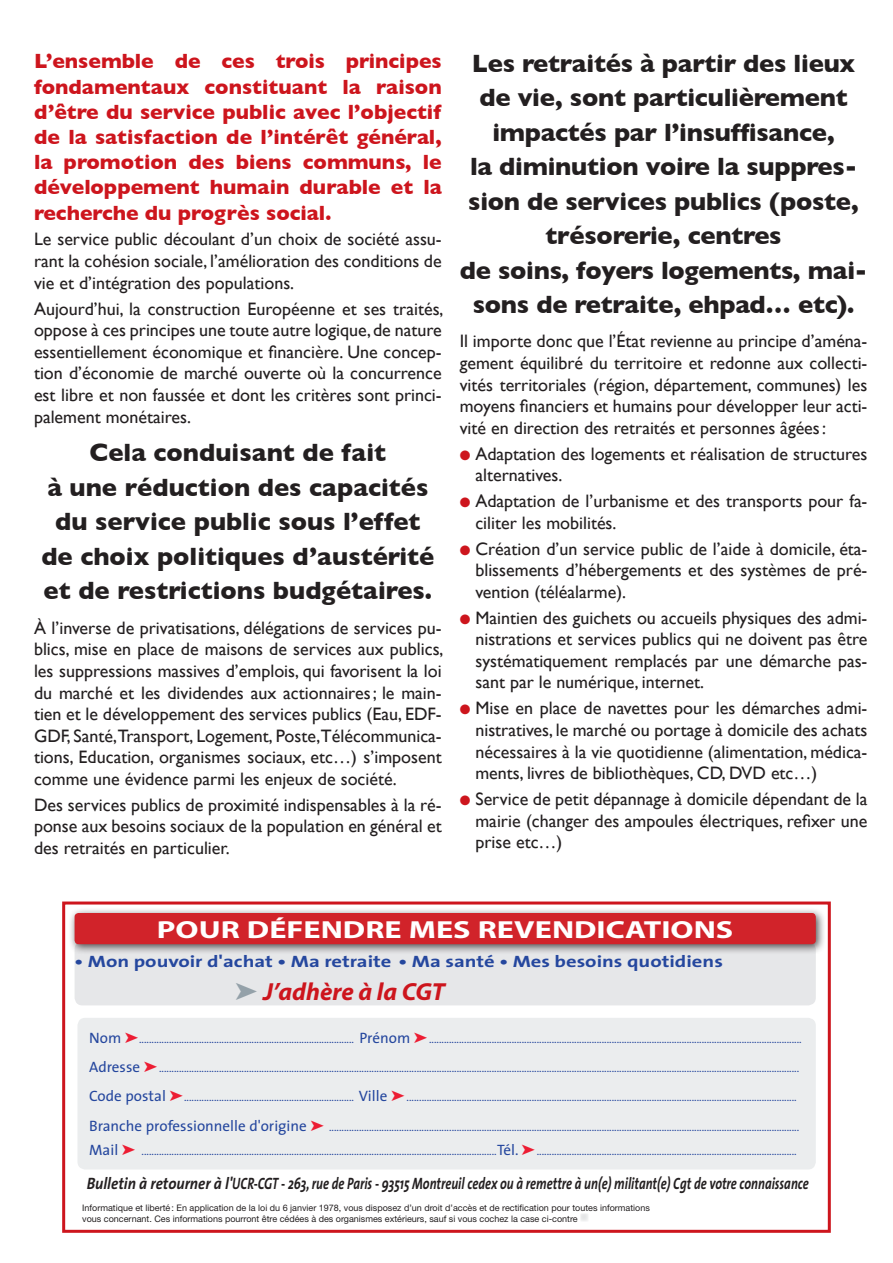
<style>
.page{position:relative;width:893px;height:1263px;background:#fff}
.page>*{position:absolute;margin:0;border:0;box-sizing:border-box;transform-origin:0 0}
.t1{font:700 25.5px/34.5px "Gill Sans";letter-spacing:-.01em;color:#231f20;text-align:center}
.t2{font:700 24.75px "Myriad Pro";color:#fff;scale:1.3 1}
.t3{font:italic 700 24.75px "Myriad Pro";color:#cd151d}
.t4{font:700 21px/25.2px "Gill Sans";color:#cd151d;text-align:justify}
.t5{font:18px/21.6px "Gill Sans";color:#231f20;text-align:justify}
.t6{font:italic 700 16.5px "The Sans";color:#231f20;scale:.9 1}
.t7{font:700 16.5px "The Sans";color:#25479e;scale:1.25 1}
.t8{font:15.15px "The Sans";color:#25479e}
.t9{font:10.95px "The Sans";color:#25479e}
.t10{font:9px/10.8px "Helvetica Neue";color:#231f20}
.s1{color:#cd151d}
.s2{font-size:15.15px}
</style>
<div class="page">
<div style="left:62px;top:901px;width:769px;height:332px;border:3px solid #cd151d"></div>
<div style="left:75px;top:941px;width:741px;height:64px;background:#e6e7e9;border-radius:8px"></div>
<div style="left:68px;top:907px;width:758px;height:47px;background:#231f20;opacity:.75"></div>
<div style="left:75px;top:913px;width:741px;height:31px;background:#d1232a;border-radius:4px"></div>
<div style="left:77px;top:1018px;width:739px;height:151px;background:#ebedee;border-radius:8px"></div>
<div style="left:580px;top:1213px;width:9px;height:9px;background:#eaebec"></div>
<p class="t4" style="left:34px;top:49px;width:409px">L’ensemble de ces trois principes fondamentaux constituant la raison d’être du service public avec l’objectif de la satisfaction de l’intérêt général, la promotion des biens communs, le développement humain durable et la recherche du progrès social.</p>
<p class="t5" style="left:34px;top:228px;width:409px">Le service public découlant d’un choix de société assu&shy;rant la cohésion sociale, l’amélioration des conditions de vie et d’intégration des populations.</p>
<p class="t5" style="left:34px;top:297px;width:411px">Aujourd’hui, la construction Européenne et ses traités, oppose à ces principes une toute autre logique, de nature essentiellement économique et financière. Une concep&shy;tion d’économie de marché ouverte où la concurrence est libre et non faussée et dont les critères sont princi&shy;palement monétaires.</p>
<p class="t1" style="left:41px;top:435px;width:394px">Cela conduisant de fait<br>à une réduction des capacités du service public sous l’effet de choix politiques d’austérité et de restrictions budgétaires.</p>
<p class="t5" style="left:34px;top:617px;width:411px">À l’inverse de privatisations, délégations de services pu&shy;blics, mise en place de maisons de services aux publics, les suppressions massives d’emplois, qui favorisent la loi du marché et les dividendes aux actionnaires; le main&shy;tien et le développement des services publics (Eau, EDF-GDF, Santé,Transport, Logement, Poste,Télécommunica&shy;tions, Education, organismes sociaux, etc…) s’imposent comme une évidence parmi les enjeux de société.</p>
<p class="t5" style="left:34px;top:794px;width:409px">Des services publics de proximité indispensables à la ré&shy;ponse aux besoins sociaux de la population en général et des retraités en particulier.</p>
<p class="t1" style="left:460px;top:45px;width:409px">Les retraités à partir des lieux de vie, sont particulièrement impactés par l’insuffisance,<br>la diminution voire la suppres&shy;sion de services publics (poste, trésorerie, centres<br>de soins, foyers logements, mai&shy;sons de retraite, ehpad… etc).</p>
<p class="t5" style="left:460px;top:330px;width:409px">Il importe donc que l’État revienne au principe d’aména&shy;gement équilibré du territoire et redonne aux collecti&shy;vités territoriales (région, département, communes) les moyens financiers et humains pour développer leur acti&shy;vité en direction des retraités et personnes âgées:</p>
<p class="t5" style="left:475px;top:443px;width:394px;text-indent:-16px"><span class="s1">●</span> Adaptation des logements et réalisation de structures alternatives.</p>
<p class="t5" style="left:475px;top:490px;width:394px;text-indent:-16px"><span class="s1">●</span> Adaptation de l’urbanisme et des transports pour fa&shy;ciliter les mobilités.</p>
<p class="t5" style="left:475px;top:537px;width:394px;text-indent:-16px"><span class="s1">●</span> Création d’un service public de l’aide à domicile, éta&shy;blissements d’hébergements et des systèmes de pré&shy;vention (téléalarme).</p>
<p class="t5" style="left:475px;top:607px;width:394px;text-indent:-16px"><span class="s1">●</span> Maintien des guichets ou accueils physiques des admi&shy;nistrations et services publics qui ne doivent pas être systématiquement remplacés par une démarche pas&shy;sant par le numérique, internet.</p>
<p class="t5" style="left:475px;top:697px;width:394px;text-indent:-16px"><span class="s1">●</span> Mise en place de navettes pour les démarches admi&shy;nistratives, le marché ou portage à domicile des achats nécessaires à la vie quotidienne (alimentation, médica&shy;ments, livres de bibliothèques, CD, DVD etc…)</p>
<p class="t5" style="left:475px;top:788px;width:394px;text-indent:-16px"><span class="s1">●</span> Service de petit dépannage à domicile dépendant de la mairie (changer des ampoules électriques, refixer une prise etc…)</p>
<p class="t2" style="left:157px;top:913px;width:445px">POUR DÉFENDRE MES REVENDICATIONS</p>
<p class="t7" style="left:75px;top:948px;width:520px">• Mon pouvoir d'achat • Ma retraite • Ma santé • Mes besoins quotidiens</p>
<p class="t3" style="left:263px;top:976px;width:183px">J’adhère à la CGT</p>
<p class="t9" style="left:89px;top:1030px;width:323px"><span class="s2">Nom</span> ...................................................................................... <span class="s2">Prénom</span></p>
<p class="t9" style="left:429px;top:1030px;width:374px">.....................................................................................................................................................</p>
<p class="t8" style="left:89px;top:1054px;width:52px">Adresse</p>
<p class="t9" style="left:159px;top:1059px;width:642px">................................................................................................................................................................................................................................................................</p>
<p class="t9" style="left:89px;top:1088px;width:300px"><span class="s2">Code postal</span> .................................................................... <span class="s2">Ville</span></p>
<p class="t9" style="left:407px;top:1088px;width:392px">............................................................................................................................................................</p>
<p class="t8" style="left:89px;top:1113px;width:219px">Branche professionnelle d'origine</p>
<p class="t9" style="left:329px;top:1118px;width:472px">............................................................................................................................................................................................</p>
<p class="t8" style="left:89px;top:1137px;width:31px">Mail</p>
<p class="t9" style="left:142px;top:1142px;width:657px">..............................................................................................................................................<span class="s2">Tél.</span> ........................................................................................................</p>
<p class="t6" style="left:87px;top:1169px;width:804px">Bulletin à retourner à l'UCR-CGT - 263, rue de Paris - 93515 Montreuil cedex ou à remettre à un(e) militant(e) Cgt de votre connaissance</p>
<p class="t10" style="left:82px;top:1202px;width:569px">Informatique et liberté: En application de la loi du 6 janvier 1978, vous disposez d’un droit d’accès et de rectification pour toutes informations vous concernant. Ces informations pourront être cédées à des organismes extérieurs, sauf si vous cochez la case ci-contre</p>
</div>
